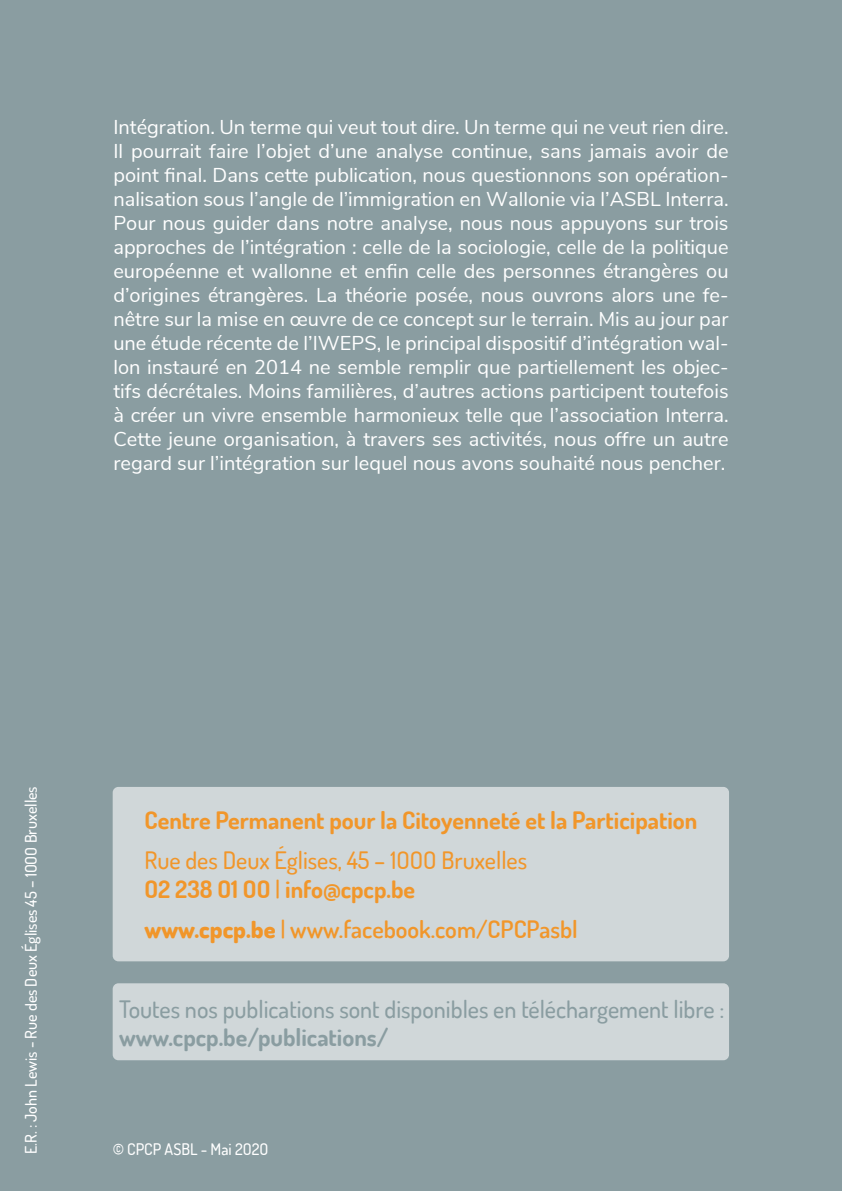
<style>
.page{position:relative;width:842px;height:1191px;background:#8a9da1}
.page>*{position:absolute;margin:0;border:0;box-sizing:border-box;transform-origin:0 0}
.t1{font:500 24px "Dosis";color:#8a9da1}
.t2{font:500 24px/28.8px "Dosis";color:#f1962a}
.t3{font:700 24px "Dosis";color:#f1962a}
.t4{font:600 24px "Dosis";color:#f1962a}
.t5{font:700 24px "Dosis";color:#8a9da1}
.t6{font:20px/24px "Nunito Sans";color:#fff;text-align:justify}
.t7{font:500 16px "Dosis";color:#fff}
.s1{font-weight:700}
.s2{font-weight:800}
.s3{font-weight:500}
</style>
<div class="page">
<div style="left:113px;top:983px;width:616px;height:77px;background:#d0d7d9;border-radius:6px"></div>
<div style="left:113px;top:787px;width:616px;height:174px;background:#d0d7d9;border-radius:6px"></div>
<p class="t6" style="left:113px;top:113px;width:617px">Intégration. Un terme qui veut tout dire. Un terme qui ne veut rien dire.<br>Il pourrait faire l’objet d’une analyse continue, sans jamais avoir de point final. Dans cette publication, nous questionnons son opération&shy;nalisation sous l’angle de l’immigration en Wallonie via l’ASBL Interra.<br>Pour nous guider dans notre analyse, nous nous appuyons sur trois approches de l’intégration : celle de la sociologie, celle de la politique européenne et wallonne et enfin celle des personnes étrangères ou d’origines étrangères. La théorie posée, nous ouvrons alors une fe&shy;nêtre sur la mise en œuvre de ce concept sur le terrain. Mis au jour par une étude récente de l’IWEPS, le principal dispositif d’intégration wal&shy;lon instauré en 2014 ne semble remplir que partiellement les objec&shy;tifs décrétales. Moins familières, d’autres actions participent toutefois à créer un vivre ensemble harmonieux telle que l’association Interra.<br>Cette jeune organisation, à travers ses activités, nous offre un autre regard sur l’intégration sur lequel nous avons souhaité nous pencher.</p>
<p class="t7" style="left:20px;top:1154px;width:369px;rotate:-90deg">E.R. : John Lewis - Rue des Deux Églises 45 – 1OOO Bruxelles</p>
<p class="t3" style="left:145px;top:804px;width:554px">Centre Permanent pour la Citoyenneté et la Participation</p>
<p class="t2" style="left:145px;top:845px;width:384px">Rue des Deux Églises, 45 – 1OOO Bruxelles<br><span class="s1">O2 238 O1 OO</span> | <span class="s1">info@cpcp.be</span></p>
<p class="t4" style="left:145px;top:913px;width:435px"><span class="s2">www.cpcp.be</span> <span class="s3">|</span> www.facebook.com/CPCPasbl</p>
<p class="t1" style="left:119px;top:993px;width:607px">Toutes nos publications sont disponibles en téléchargement libre :</p>
<p class="t5" style="left:119px;top:1022px;width:271px">www.cpcp.be/publications/</p>
<p class="t7" style="left:113px;top:1138px;width:157px">© CPCP ASBL - Mai 2O2O</p>
</div>
